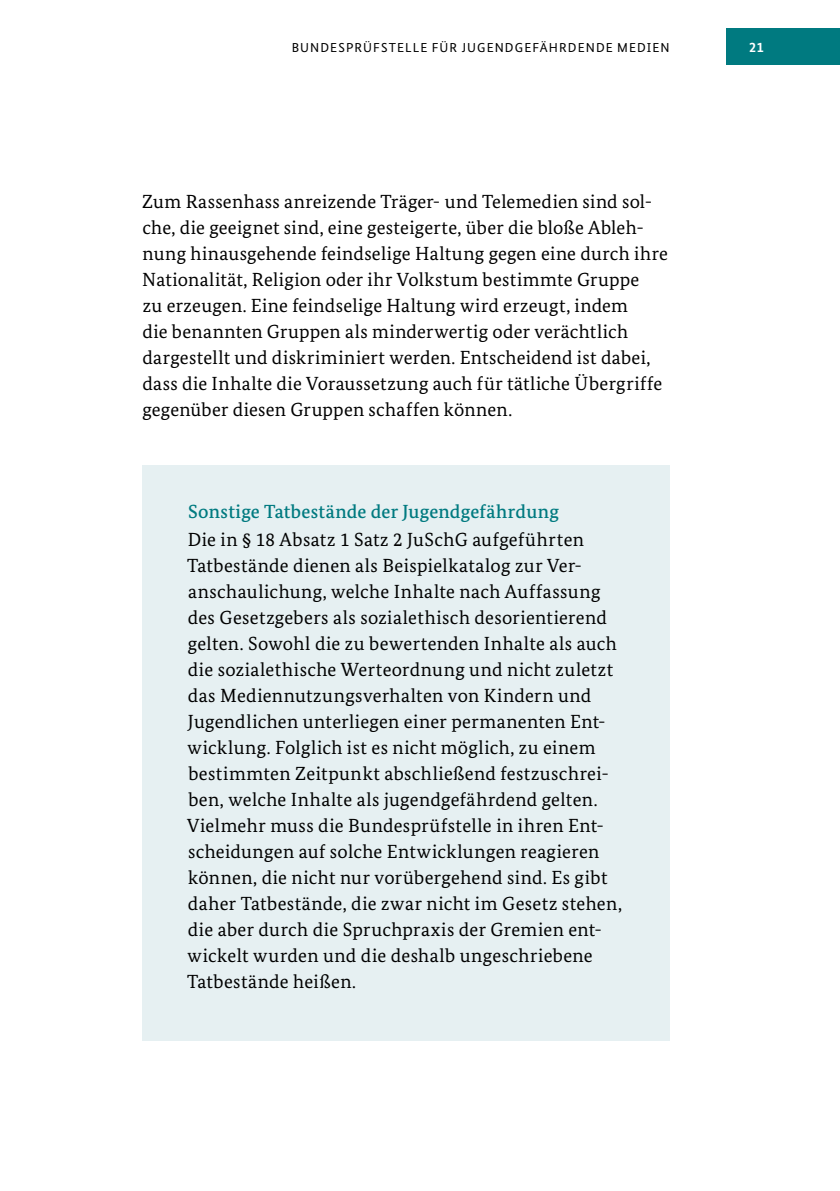
<style>
.page{position:relative;width:840px;height:1191px;background:#fff}
.page>*{position:absolute;margin:0;border:0;box-sizing:border-box;transform-origin:0 0}
.t1{font:19px/26px "Bundes Serif";letter-spacing:.015em;color:#000}
.t2{font:500 19px "Bundes Serif";letter-spacing:.01em;color:#007a80}
.t3{font:700 14px "Bundes Sans";color:#fff}
.t4{font:13px "Bundes Sans";letter-spacing:.085em;color:#000}
</style>
<div class="page">
<div style="left:142px;top:465px;width:527px;height:575px;background:#e6f0f2"></div>
<div style="left:726px;top:28px;width:113px;height:37px;background:#007a80"></div>
<p class="t4" style="left:291px;top:40px;width:379px">BUNDESPRÜFSTELLE FÜR JUGENDGEFÄHRDENDE MEDIEN</p>
<p class="t3" style="left:748px;top:39px;width:16px">21</p>
<p class="t1" style="left:142px;top:188px;width:527px">Zum Rassenhass anreizende Träger- und Telemedien sind sol&shy;che, die geeignet sind, eine gesteigerte, über die bloße Ableh&shy;nung hinausgehende feindselige Haltung gegen eine durch ihre Nationalität, Religion oder ihr Volkstum bestimmte Gruppe<br>zu erzeugen. Eine feindselige Haltung wird erzeugt, indem<br>die benannten Gruppen als minderwertig oder verächtlich dargestellt und diskriminiert werden. Entscheidend ist dabei, dass die Inhalte die Voraussetzung auch für tätliche Übergriffe gegenüber diesen Gruppen schaffen können.</p>
<p class="t2" style="left:188px;top:500px;width:372px">Sonstige Tatbestände der Jugendgefährdung</p>
<p class="t1" style="left:187px;top:526px;width:436px">Die in § 18 Absatz 1 Satz 2 JuSchG aufgeführten Tatbestände dienen als Beispielkatalog zur Ver&shy;anschaulichung, welche Inhalte nach Auffassung des Gesetzgebers als sozialethisch desorientierend gelten. Sowohl die zu bewertenden Inhalte als auch die sozialethische Werteordnung und nicht zuletzt das Mediennutzungsverhalten von Kindern und Jugendlichen unterliegen einer permanenten Ent&shy;wicklung. Folglich ist es nicht möglich, zu einem bestimmten Zeitpunkt abschließend festzuschrei&shy;ben, welche Inhalte als jugendgefährdend gelten.<br>Vielmehr muss die Bundesprüfstelle in ihren Ent&shy;scheidungen auf solche Entwicklungen reagieren können, die nicht nur vorübergehend sind. Es gibt daher Tatbestände, die zwar nicht im Gesetz stehen, die aber durch die Spruchpraxis der Gremien ent&shy;wickelt wurden und die deshalb ungeschriebene Tatbestände heißen.</p>
</div>
